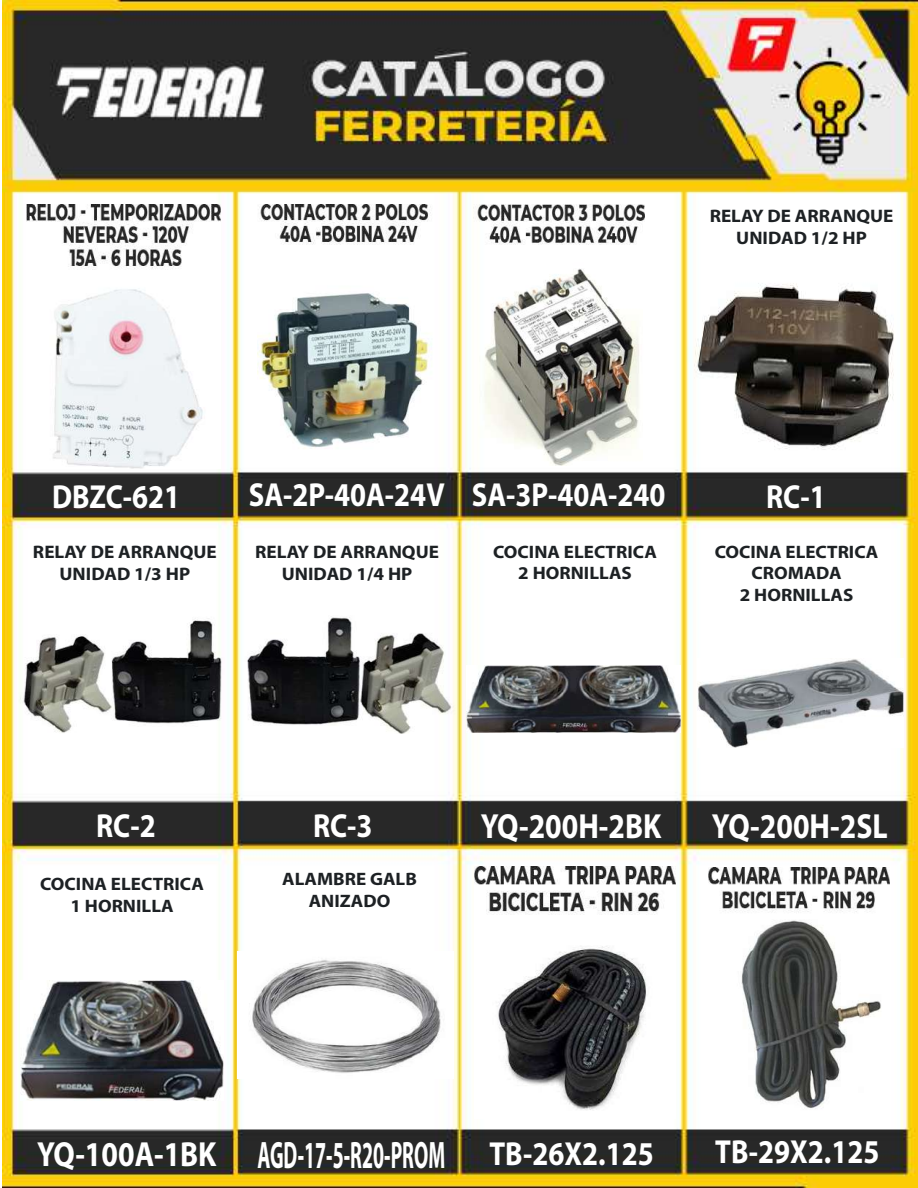
<style>
.page{position:relative;width:918px;height:1188px;background:#fff}
.page>*{position:absolute;margin:0;border:0;box-sizing:border-box;transform-origin:0 0}
.t1{font:38.4px "Myriad Variable Concept";letter-spacing:.22em;color:#fff;scale:.52 1}
.t2{font:34.95px "Myriad Variable Concept";letter-spacing:.195em;color:#fff;scale:.85 1}
.t3{font:33.45px "Myriad Variable Concept";letter-spacing:.195em;color:#fff;scale:.86 1}
.t4{font:18.15px/21.8px "Myriad Variable Concept";letter-spacing:.235em;color:#1d2124;text-align:center;scale:1.06 1}
.t5{font:18px/21.6px "Myriad Variable Concept";letter-spacing:.23em;color:#1d2124;text-align:center;scale:1.06 1}
</style>
<div class="page">
<img style="left:3px;top:0;width:915px;height:1188px">
<img style="left:27px;top:204px;width:194px;height:264px">
<img style="left:258px;top:204px;width:387px;height:262px">
<img style="left:687px;top:267px;width:218px;height:190px">
<img style="left:14px;top:582px;width:226px;height:151px">
<img style="left:224px;top:599px;width:231px;height:134px">
<img style="left:466px;top:666px;width:214px;height:67px">
<img style="left:698px;top:658px;width:205px;height:89px">
<img style="left:238px;top:952px;width:216px;height:127px">
<img style="left:475px;top:866px;width:200px;height:252px">
<img style="left:708px;top:868px;width:181px;height:249px">
<img style="left:20px;top:981px;width:204px;height:119px">
<p class="t4" style="left:710px;top:205px;width:171px">RELAY DE ARRANQUE<br>UNIDAD 1/2 HP</p>
<h3 class="t3" style="left:249px;top:475px;width:480px">SA-2P-40A-24V SA-3P-40A-240</h3>
<h3 class="t3" style="left:52px;top:477px;width:144px">DBZC-621</h3>
<h3 class="t3" style="left:766px;top:477px;width:64px">RC-1</h3>
<p class="t4" style="left:33px;top:541px;width:171px">RELAY DE ARRANQUE<br>UNIDAD 1/3 HP</p>
<p class="t4" style="left:255px;top:541px;width:171px">RELAY DE ARRANQUE<br>UNIDAD 1/4 HP</p>
<p class="t5" style="left:493px;top:541px;width:152px">COCINA ELECTRICA<br>2 HORNILLAS</p>
<p class="t5" style="left:715px;top:541px;width:152px">COCINA ELECTRICA<br>CROMADA<br>2 HORNILLAS</p>
<h3 class="t3" style="left:96px;top:806px;width:64px">RC-2</h3>
<h3 class="t3" style="left:313px;top:806px;width:64px">RC-3</h3>
<p class="t5" style="left:40px;top:874px;width:152px">COCINA ELECTRICA<br>1 HORNILLA</p>
<p class="t5" style="left:282px;top:868px;width:124px">ALAMBRE GALB<br>ANIZADO</p>
<h2 class="t2" style="left:481px;top:806px;width:206px">YQ -200H-2BK</h2>
<h2 class="t2" style="left:712px;top:806px;width:202px">YQ-200H-2SL</h2>
<h2 class="t2" style="left:37px;top:1134px;width:204px">YQ-100A-1BK</h2>
<h3 class="t3" style="left:489px;top:1134px;width:186px">TB-26X2.125</h3>
<h3 class="t3" style="left:715px;top:1132px;width:186px">TB-29X2.125</h3>
<h1 class="t1" style="left:257px;top:1132px;width:352px">AGD-17-5-R20-PROM</h1>
</div>
